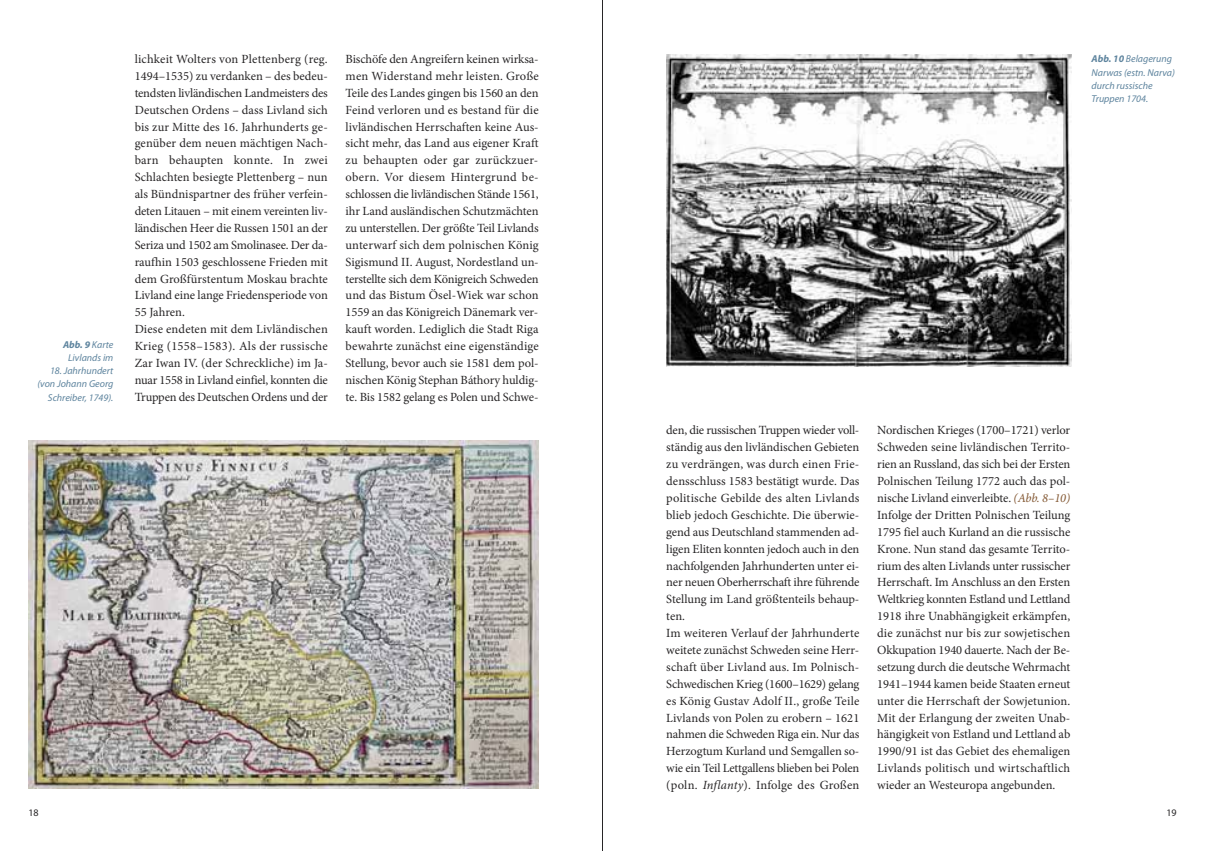
<style>
.page{position:relative;width:1205px;height:851px;background:#fff}
.page>*{position:absolute;margin:0;border:0;box-sizing:border-box;transform-origin:0 0}
.t1{font:12.5px/16.9px "Minion Pro";letter-spacing:-.005em;color:#272526;text-align:justify}
.t2{font:italic 10px/13.1px "Myriad Pro";color:#5e849e}
.t3{font:italic 700 10px "Myriad Pro";color:#5e849e}
.t4{font:10px "Myriad Pro";color:#272526}
.s1{font-weight:400}
.s2{font-weight:700}
.s3{font-style:italic}
.s4{font-style:italic;color:#835833}
</style>
<div class="page">
<hr style="left:602px;top:0;width:1px;height:850px;background:#272526">
<img style="left:28px;top:440px;width:511px;height:348px">
<img style="left:666px;top:55px;width:405px;height:311px">
<p class="t3" style="left:63px;top:339px;width:52px">Abb. 9 <span class="s1">Karte</span></p>
<p class="t2" style="left:68px;top:352px;width:47px">Livlands im</p>
<p class="t2" style="left:50px;top:365px;width:65px">18. Jahrhundert</p>
<p class="t2" style="left:37px;top:378px;width:77px;text-align:right">(von Johann Georg<br>Schreiber, 1749).</p>
<p class="t1" style="left:135px;top:52px;width:195px">lichkeit Wolters von Plettenberg (reg.<br>1494–1535) zu verdanken – des bedeu&shy;tendsten livländischen Landmeisters des Deutschen Ordens – dass Livland sich bis zur Mitte des 16. Jahrhunderts ge&shy;genüber dem neuen mächtigen Nach&shy;barn behaupten konnte. In zwei Schlachten besiegte Plettenberg – nun als Bündnispartner des früher verfein&shy;deten Litauen – mit einem vereinten liv&shy;ländischen Heer die Russen 1501 an der Seriza und 1502 am Smolinasee. Der da&shy;raufhin 1503 geschlossene Frieden mit dem Großfürstentum Moskau brachte Livland eine lange Friedensperiode von 55 Jahren.</p>
<p class="t1" style="left:135px;top:322px;width:195px">Diese endeten mit dem Livländischen Krieg (1558–1583). Als der russische Zar Iwan IV. (der Schreckliche) im Ja&shy;nuar 1558 in Livland einfiel, konnten die Truppen des Deutschen Ordens und der</p>
<p class="t1" style="left:345px;top:52px;width:195px">Bischöfe den Angreifern keinen wirksa&shy;men Widerstand mehr leisten. Große Teile des Landes gingen bis 1560 an den Feind verloren und es bestand für die livländischen Herrschaften keine Aus&shy;sicht mehr, das Land aus eigener Kraft zu behaupten oder gar zurückzuer&shy;obern. Vor diesem Hintergrund be&shy;schlossen die livländischen Stände 1561, ihr Land ausländischen Schutzmächten zu unterstellen. Der größte Teil Livlands unterwarf sich dem polnischen König Sigismund II. August, Nordestland un&shy;terstellte sich dem Königreich Schweden und das Bistum Ösel-Wiek war schon 1559 an das Königreich Dänemark ver&shy;kauft worden. Lediglich die Stadt Riga bewahrte zunächst eine eigenständige Stellung, bevor auch sie 1581 dem pol&shy;nischen König Stephan Báthory huldig&shy;te. Bis 1582 gelang es Polen und Schwe-</p>
<p class="t4" style="left:28px;top:808px;width:12px">18</p>
<p class="t2" style="left:1091px;top:53px;width:85px"><span class="s2">Abb. 10</span> Belagerung<br>Narwas (estn. Narva) durch russische</p>
<p class="t2" style="left:1091px;top:93px;width:58px">Truppen 1704.</p>
<p class="t1" style="left:666px;top:423px;width:195px">den, die russischen Truppen wieder voll&shy;ständig aus den livländischen Gebieten zu verdrängen, was durch einen Frie&shy;densschluss 1583 bestätigt wurde. Das politische Gebilde des alten Livlands blieb jedoch Geschichte. Die überwie&shy;gend aus Deutschland stammenden ad&shy;ligen Eliten konnten jedoch auch in den nachfolgenden Jahrhunderten unter ei&shy;ner neuen Oberherrschaft ihre führende Stellung im Land größtenteils behaup&shy;ten.</p>
<p class="t1" style="left:666px;top:625px;width:195px">Im weiteren Verlauf der Jahrhunderte weitete zunächst Schweden seine Herr&shy;schaft über Livland aus. Im Polnisch-Schwedischen Krieg (1600–1629) gelang es König Gustav Adolf II., große Teile Livlands von Polen zu erobern – 1621 nahmen die Schweden Riga ein. Nur das Herzogtum Kurland und Semgallen so&shy;wie ein Teil Lettgallens blieben bei Polen (poln. <span class="s3">Inflanty</span>). Infolge des Großen</p>
<p class="t1" style="left:877px;top:423px;width:195px">Nordischen Krieges (1700–1721) verlor Schweden seine livländischen Territo&shy;rien an Russland, das sich bei der Ersten Polnischen Teilung 1772 auch das pol&shy;nische Livland einverleibte. <span class="s4">(Abb. 8–10)<br></span>Infolge der Dritten Polnischen Teilung 1795 fiel auch Kurland an die russische Krone. Nun stand das gesamte Territo&shy;rium des alten Livlands unter russischer Herrschaft. Im Anschluss an den Ersten Weltkrieg konnten Estland und Lettland 1918 ihre Unabhängigkeit erkämpfen, die zunächst nur bis zur sowjetischen Okkupation 1940 dauerte. Nach der Be&shy;setzung durch die deutsche Wehrmacht 1941–1944 kamen beide Staaten erneut unter die Herrschaft der Sowjetunion.<br>Mit der Erlangung der zweiten Unab&shy;hängigkeit von Estland und Lettland ab 1990/91 ist das Gebiet des ehemaligen Livlands politisch und wirtschaftlich wieder an Westeuropa angebunden.</p>
<p class="t4" style="left:1166px;top:808px;width:12px">19</p>
</div>
